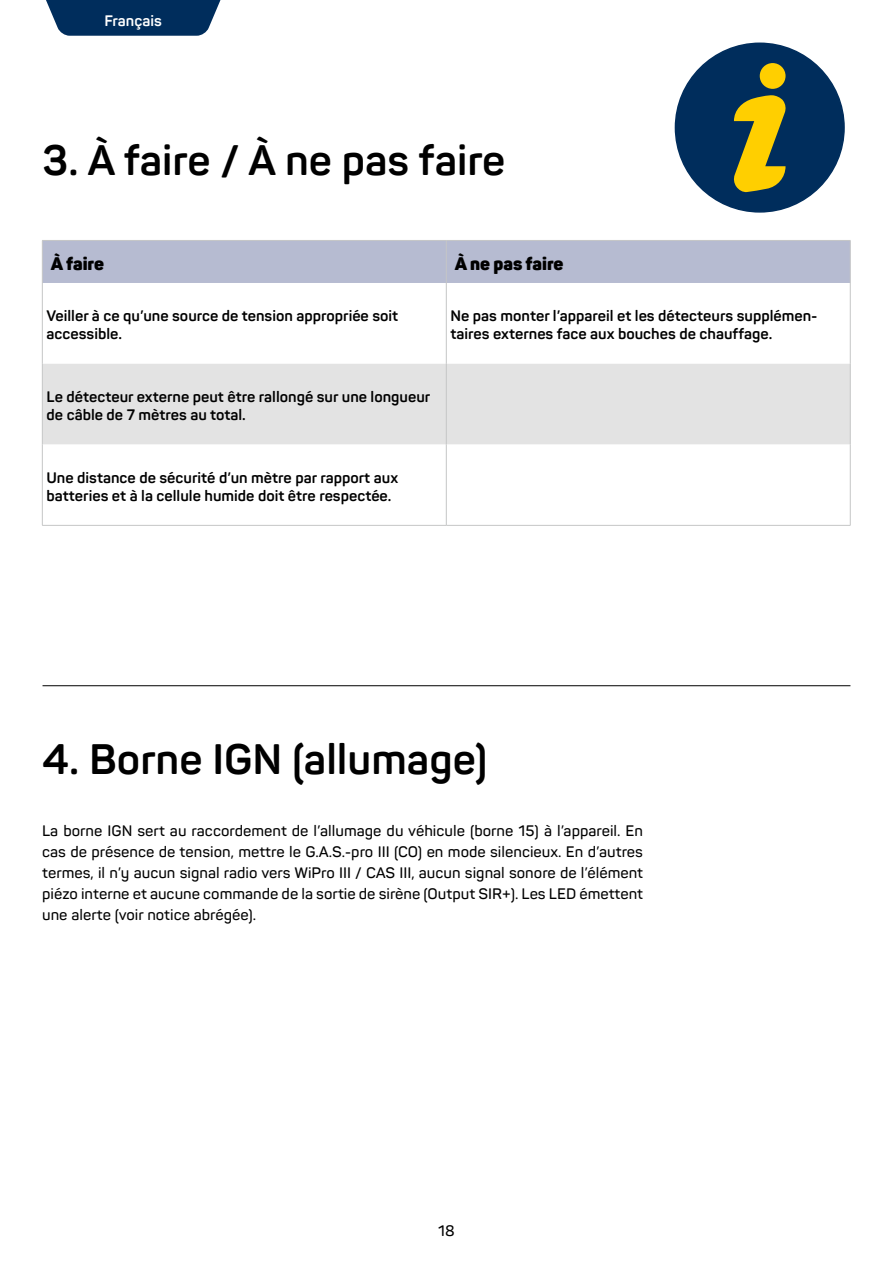
<style>
.page{position:relative;width:893px;height:1263px;background:#fff}
.page>*{position:absolute;margin:0;border:0;box-sizing:border-box;transform-origin:0 0}
.t1{font:700 42px "Panton";color:#000}
.t2{font:900 18px "Panton";color:#000}
.t3{font:600 15px/21px "Panton";color:#000;text-align:justify}
.t4{font:700 15px/18px "Panton";color:#000}
.t5{font:700 15px "Panton";color:#fff}
</style>
<div class="page">
<div style="left:675px;top:43px;width:169px;height:169px;background:#002d5c;border-radius:50%"></div>
<svg style="left:734px;top:95px;width:52px;height:97px"></svg>
<div style="left:760px;top:63px;width:25px;height:26px;background:#ffcf00;border-radius:50%"></div>
<hr style="left:43px;top:685px;width:807px;height:1px;background:#000">
<div style="left:43px;top:241px;width:807px;height:42px;background:#b6bbd1"></div>
<div style="left:43px;top:364px;width:807px;height:81px;background:#e3e3e3"></div>
<hr style="left:42px;top:241px;width:1px;height:42px;background:#c5c6c6">
<hr style="left:42px;top:283px;width:1px;height:81px;background:#c5c6c6">
<hr style="left:42px;top:364px;width:1px;height:81px;background:#c5c6c6">
<hr style="left:446px;top:241px;width:1px;height:42px;background:#c5c6c6">
<hr style="left:850px;top:241px;width:1px;height:42px;background:#c5c6c6">
<hr style="left:446px;top:283px;width:1px;height:81px;background:#c5c6c6">
<hr style="left:850px;top:283px;width:1px;height:81px;background:#c5c6c6">
<hr style="left:850px;top:364px;width:1px;height:81px;background:#c5c6c6">
<hr style="left:42px;top:240px;width:404px;height:1px;background:#c5c6c6">
<hr style="left:446px;top:240px;width:404px;height:1px;background:#c5c6c6">
<hr style="left:446px;top:364px;width:1px;height:81px;background:#c5c6c6">
<hr style="left:446px;top:445px;width:1px;height:80px;background:#c5c6c6">
<hr style="left:42px;top:445px;width:1px;height:80px;background:#c5c6c6">
<hr style="left:850px;top:445px;width:1px;height:80px;background:#c5c6c6">
<hr style="left:42px;top:525px;width:404px;height:1px;background:#c5c6c6">
<hr style="left:446px;top:525px;width:404px;height:1px;background:#c5c6c6">
<svg style="left:46px;top:0;width:175px;height:36px;background:#19426c"></svg>
<p class="t5" style="left:105px;top:11px;width:59px">Français</p>
<h1 class="t1" style="left:42px;top:134px;width:465px">3. À faire / À ne pas faire</h1>
<p class="t2" style="left:51px;top:252px;width:55px">À faire</p>
<p class="t2" style="left:455px;top:252px;width:110px">À ne pas faire</p>
<p class="t4" style="left:47px;top:307px;width:353px">Veiller à ce qu’une source de tension appropriée soit accessible.</p>
<p class="t4" style="left:451px;top:307px;width:369px">Ne pas monter l’appareil et les détecteurs supplémen&shy;taires externes face aux bouches de chauffage.</p>
<p class="t4" style="left:47px;top:388px;width:385px">Le détecteur externe peut être rallongé sur une longueur de câble de 7 mètres au total.</p>
<p class="t4" style="left:47px;top:469px;width:353px">Une distance de sécurité d’un mètre par rapport aux batteries et à la cellule humide doit être respectée.</p>
<h1 class="t1" style="left:42px;top:732px;width:447px">4. Borne IGN (allumage)</h1>
<p class="t3" style="left:42px;top:820px;width:602px">La borne IGN sert au raccordement de l’allumage du véhicule (borne 15) à l’appareil. En cas de présence de tension, mettre le G.A.S.-pro III (CO) en mode silencieux. En d’autres termes, il n’y aucun signal radio vers WiPro III / CAS III, aucun signal sonore de l’élément piézo interne et aucune commande de la sortie de sirène (Output SIR+). Les LED émettent une alerte (voir notice abrégée).</p>
<p class="t3" style="left:438px;top:1220px;width:18px">18</p>
</div>
